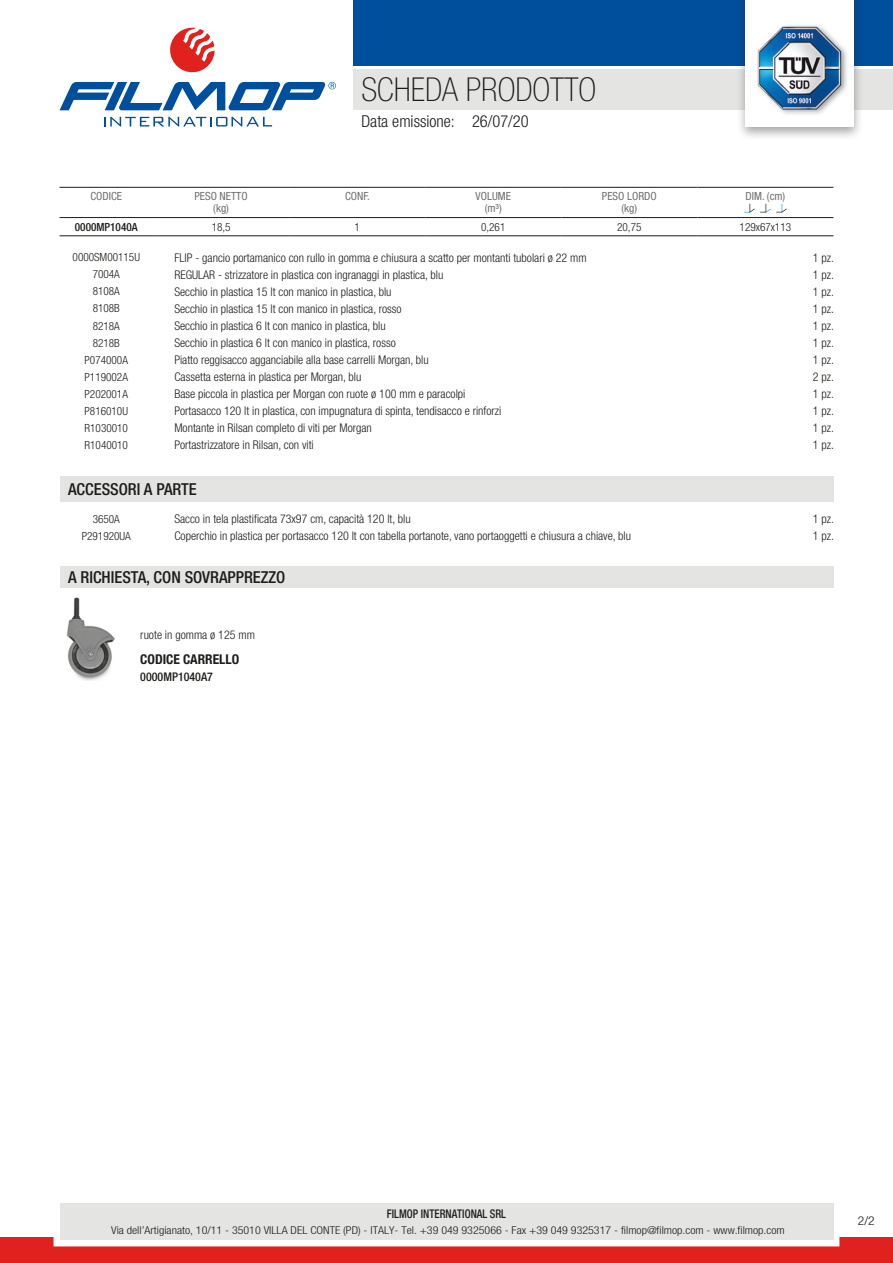
<style>
.page{position:relative;width:893px;height:1263px;background:#fff}
.page>*{position:absolute;margin:0;border:0;box-sizing:border-box;transform-origin:0 0}
.t1{font:100 condensed 33px "Helvetica Neue LT Std";color:#1d1d1b}
.t2{font:500 condensed 16.5px "Helvetica Neue LT Std";color:#1d1d1b}
.t3{font:300 condensed 16.5px "Helvetica Neue LT Std";color:#1d1d1b}
.t4{font:700 condensed 13.5px "Helvetica Neue LT Std";color:#1d1d1b}
.t5{font:300 condensed 12.15px "Helvetica Neue LT Std";color:#1d1d1b;scale:1.11 1}
.t6{font:300 condensed 12px "Helvetica Neue LT Std";color:#1d1d1b}
.t7{font:500 condensed 12px "Helvetica Neue LT Std";color:#1d1d1b;scale:.9 1}
.t8{font:500 condensed 12px "Helvetica Neue LT Std";color:#1d1d1b}
.t9{font:300 condensed 11.25px "Helvetica Neue LT Std";color:#1d1d1b}
.t10{font:condensed 11.25px/12px "Helvetica Neue LT Std";color:#70706f;text-align:center}
.t11{font:500 condensed 11.25px "Helvetica Neue LT Std";color:#1d1d1b}
.t12{font:300 condensed 10.8px "Helvetica Neue LT Std";color:#1d1d1b;scale:1.11 1}
</style>
<div class="page">
<div style="left:353px;top:69px;width:540px;height:40px;background:#e4e4e3"></div>
<svg style="left:170px;top:28px;width:45px;height:45px"></svg>
<svg style="left:105px;top:117px;width:167px;height:9px"></svg>
<svg style="left:60px;top:82px;width:276px;height:28px"></svg>
<div style="left:353px;top:0;width:540px;height:66px;background:#004f9c"></div>
<div style="left:736px;top:0;width:127px;height:141px;background:#1d1d1b;opacity:.4"></div>
<div style="left:745px;top:0;width:109px;height:127px;background:#fff"></div>
<img style="left:757px;top:25px;width:90px;height:89px">
<div style="left:0;top:1237px;width:893px;height:26px;background:#e1211e"></div>
<div style="left:54px;top:1197px;width:785px;height:49px;border:12px solid #fff"></div>
<div style="left:60px;top:1203px;width:773px;height:37px;background:#e4e4e3"></div>
<hr style="left:60px;top:187px;width:93px;height:1px;background:#1d1d1b">
<hr style="left:153px;top:187px;width:136px;height:1px;background:#1d1d1b">
<hr style="left:289px;top:187px;width:136px;height:1px;background:#1d1d1b">
<hr style="left:425px;top:187px;width:136px;height:1px;background:#1d1d1b">
<hr style="left:561px;top:187px;width:136px;height:1px;background:#1d1d1b">
<hr style="left:697px;top:187px;width:136px;height:1px;background:#1d1d1b">
<hr style="left:60px;top:217px;width:93px;height:1px;background:#1d1d1b">
<hr style="left:60px;top:236px;width:93px;height:1px;background:#1d1d1b">
<hr style="left:153px;top:217px;width:136px;height:1px;background:#1d1d1b">
<hr style="left:153px;top:236px;width:136px;height:1px;background:#1d1d1b">
<hr style="left:289px;top:217px;width:136px;height:1px;background:#1d1d1b">
<hr style="left:289px;top:236px;width:136px;height:1px;background:#1d1d1b">
<hr style="left:425px;top:217px;width:136px;height:1px;background:#1d1d1b">
<hr style="left:425px;top:236px;width:136px;height:1px;background:#1d1d1b">
<hr style="left:561px;top:217px;width:136px;height:1px;background:#1d1d1b">
<hr style="left:561px;top:236px;width:136px;height:1px;background:#1d1d1b">
<hr style="left:697px;top:217px;width:136px;height:1px;background:#1d1d1b">
<hr style="left:697px;top:236px;width:136px;height:1px;background:#1d1d1b">
<svg style="left:744px;top:204px;width:43px;height:9px"></svg>
<div style="left:60px;top:476px;width:773px;height:26px;background:#e4e4e3"></div>
<div style="left:60px;top:567px;width:773px;height:21px;background:#e4e4e3"></div>
<img style="left:66px;top:597px;width:49px;height:84px">
<h1 class="t1" style="left:361px;top:71px;width:236px">SCHEDA PRODOTTO</h1>
<h2 class="t3" style="left:361px;top:111px;width:169px">Data emissione: 26/07/20</h2>
<p class="t10" style="left:90px;top:190px;width:33px">CODICE</p>
<p class="t10" style="left:194px;top:190px;width:55px">PESO NETTO (kg)</p>
<p class="t10" style="left:345px;top:190px;width:26px">CONF.</p>
<p class="t10" style="left:476px;top:190px;width:37px">VOLUME (m³)</p>
<p class="t10" style="left:602px;top:190px;width:56px">PESO LORDO (kg)</p>
<p class="t10" style="left:745px;top:190px;width:41px">DIM. (cm)</p>
<p class="t11" style="left:75px;top:220px;width:64px">0000MP1040A</p>
<p class="t9" style="left:212px;top:220px;width:20px">18,5</p>
<p class="t9" style="left:354px;top:220px;width:7px">1</p>
<p class="t9" style="left:481px;top:220px;width:26px">0,261</p>
<p class="t9" style="left:617px;top:220px;width:26px">20,75</p>
<p class="t9" style="left:740px;top:220px;width:53px">129x67x113</p>
<p class="t9" style="left:73px;top:251px;width:69px">0000SM00115U</p>
<p class="t6" style="left:174px;top:250px;width:414px">FLIP - gancio portamanico con rullo in gomma e chiusura a scatto per montanti tubolari ø 22 mm</p>
<p class="t6" style="left:813px;top:250px;width:23px">1 pz.</p>
<p class="t9" style="left:93px;top:268px;width:29px">7004A</p>
<p class="t6" style="left:174px;top:267px;width:271px">REGULAR - strizzatore in plastica con ingranaggi in plastica, blu</p>
<p class="t6" style="left:813px;top:267px;width:23px">1 pz.</p>
<p class="t9" style="left:93px;top:285px;width:29px">8108A</p>
<p class="t6" style="left:174px;top:285px;width:219px">Secchio in plastica 15 lt con manico in plastica, blu</p>
<p class="t6" style="left:813px;top:285px;width:23px">1 pz.</p>
<p class="t9" style="left:93px;top:302px;width:29px">8108B</p>
<p class="t6" style="left:174px;top:302px;width:229px">Secchio in plastica 15 lt con manico in plastica, rosso</p>
<p class="t6" style="left:813px;top:302px;width:23px">1 pz.</p>
<p class="t9" style="left:93px;top:319px;width:29px">8218A</p>
<p class="t6" style="left:174px;top:319px;width:213px">Secchio in plastica 6 lt con manico in plastica, blu</p>
<p class="t6" style="left:813px;top:319px;width:23px">1 pz.</p>
<p class="t9" style="left:93px;top:336px;width:29px">8218B</p>
<p class="t6" style="left:174px;top:336px;width:223px">Secchio in plastica 6 lt con manico in plastica, rosso</p>
<p class="t6" style="left:813px;top:336px;width:23px">1 pz.</p>
<p class="t9" style="left:85px;top:353px;width:45px">P074000A</p>
<p class="t6" style="left:174px;top:353px;width:256px">Piatto reggisacco agganciabile alla base carrelli Morgan, blu</p>
<p class="t6" style="left:813px;top:353px;width:23px">1 pz.</p>
<p class="t9" style="left:85px;top:370px;width:45px">P119002A</p>
<p class="t6" style="left:174px;top:370px;width:188px">Cassetta esterna in plastica per Morgan, blu</p>
<p class="t6" style="left:813px;top:370px;width:23px">2 pz.</p>
<p class="t9" style="left:85px;top:387px;width:45px">P202001A</p>
<p class="t6" style="left:174px;top:387px;width:293px">Base piccola in plastica per Morgan con ruote ø 100 mm e paracolpi</p>
<p class="t6" style="left:813px;top:387px;width:23px">1 pz.</p>
<p class="t9" style="left:85px;top:404px;width:45px">P816010U</p>
<p class="t6" style="left:174px;top:404px;width:328px">Portasacco 120 lt in plastica, con impugnatura di spinta, tendisacco e rinforzi</p>
<p class="t6" style="left:813px;top:404px;width:23px">1 pz.</p>
<p class="t9" style="left:85px;top:422px;width:45px">R1030010</p>
<p class="t6" style="left:174px;top:421px;width:199px">Montante in Rilsan completo di viti per Morgan</p>
<p class="t6" style="left:813px;top:421px;width:23px">1 pz.</p>
<p class="t9" style="left:85px;top:439px;width:45px">R1040010</p>
<p class="t6" style="left:174px;top:438px;width:141px">Portastrizzatore in Rilsan, con viti</p>
<p class="t6" style="left:813px;top:438px;width:23px">1 pz.</p>
<h2 class="t2" style="left:68px;top:479px;width:130px">ACCESSORI A PARTE</h2>
<p class="t9" style="left:93px;top:512px;width:29px">3650A</p>
<p class="t6" style="left:174px;top:512px;width:238px">Sacco in tela plastificata 73x97 cm, capacità 120 lt, blu</p>
<p class="t6" style="left:813px;top:512px;width:23px">1 pz.</p>
<p class="t9" style="left:82px;top:529px;width:51px">P291920UA</p>
<p class="t6" style="left:174px;top:529px;width:458px">Coperchio in plastica per portasacco 120 lt con tabella portanote, vano portaoggetti e chiusura a chiave, blu</p>
<p class="t6" style="left:813px;top:529px;width:23px">1 pz.</p>
<h2 class="t2" style="left:68px;top:567px;width:219px">A RICHIESTA, CON SOVRAPPREZZO</h2>
<p class="t6" style="left:140px;top:627px;width:116px">ruote in gomma ø 125 mm</p>
<p class="t4" style="left:140px;top:651px;width:100px">CODICE CARRELLO</p>
<p class="t8" style="left:140px;top:669px;width:74px">0000MP1040A7</p>
<p class="t7" style="left:387px;top:1207px;width:134px">FILMOP INTERNATIONAL SRL</p>
<p class="t12" style="left:111px;top:1224px;width:608px">Via dell’Artigianato, 10/11 - 35010 VILLA DEL CONTE (PD) - ITALY- Tel. +39 049 9325066 - Fax +39 049 9325317 - filmop@filmop.com - www.filmop.com</p>
<p class="t5" style="left:858px;top:1214px;width:17px">2/2</p>
</div>
